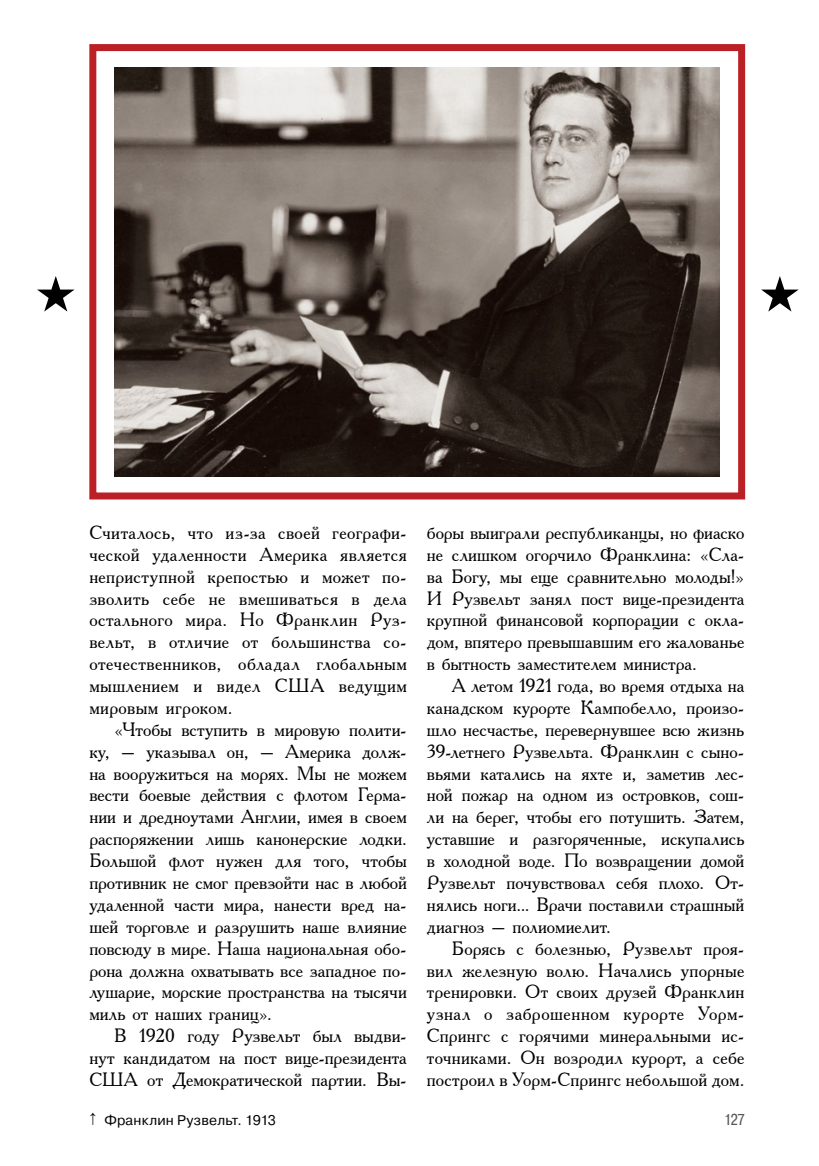
<style>
.page{position:relative;width:819px;height:1166px;background:#fff}
.page>*{position:absolute;margin:0;border:0;box-sizing:border-box;transform-origin:0 0}
.осн_набор{font:19.25px/21.9px "Academy";letter-spacing:.005em;color:#000;text-align:justify}
.t1{font:15.75px "Pragmatica Cond C";color:#58595b}
.подпись_к_иллюстраци{font:14px "Pragmatica C";letter-spacing:.01em;color:#000}
</style>
<div class="page">
<img style="left:115px;top:67px;width:604px;height:409px">
<svg style="left:37px;top:276px;width:38px;height:36px"></svg>
<svg style="left:761px;top:276px;width:37px;height:36px"></svg>
<div style="left:89px;top:44px;width:656px;height:455px;border:7px solid #ba2025"></div>
<p class="осн_набор" style="left:89px;top:521px;width:319px">Считалось, что из-за своей географи&shy;ческой удаленности Америка является неприступной крепостью и может по&shy;зволить себе не вмешиваться в дела остального мира. Но Франклин Руз&shy;вельт, в отличие от большинства со&shy;отечественников, обладал глобальным мышлением и видел США ведущим мировым игроком.</p>
<p class="осн_набор" style="left:89px;top:718px;width:319px;text-indent:25px">«Чтобы вступить в мировую полити&shy;ку, – указывал он, – Америка долж&shy;на вооружиться на морях. Мы не можем вести боевые действия с флотом Герма&shy;нии и дредноутами Англии, имея в своем распоряжении лишь канонерские лодки.<br>Большой флот нужен для того, чтобы противник не смог превзойти нас в любой удаленной части мира, нанести вред на&shy;шей торговле и разрушить наше влияние повсюду в мире. Наша национальная обо&shy;рона должна охватывать все западное по&shy;лушарие, морские пространства на тысячи миль от наших границ».</p>
<p class="осн_набор" style="left:89px;top:1024px;width:319px;text-indent:25px">В 1920 году Рузвельт был выдви&shy;нут кандидатом на пост вице-президента США от Демократической партии. Вы-</p>
<p class="осн_набор" style="left:427px;top:521px;width:319px">боры выиграли республиканцы, но фиаско не слишком огорчило Франклина: «Сла&shy;ва Богу, мы еще сравнительно молоды!» И Рузвельт занял пост вице-президента крупной финансовой корпорации с окла&shy;дом, впятеро превышавшим его жалованье в бытность заместителем министра.</p>
<p class="осн_набор" style="left:427px;top:674px;width:319px;text-indent:25px">А летом 1921 года, во время отдыха на канадском курорте Кампобелло, произо&shy;шло несчастье, перевернувшее всю жизнь 39-летнего Рузвельта. Франклин с сыно&shy;вьями катались на яхте и, заметив лес&shy;ной пожар на одном из островков, сош&shy;ли на берег, чтобы его потушить. Затем, уставшие и разгоряченные, искупались в холодной воде. По возвращении домой Рузвельт почувствовал себя плохо. От&shy;нялись ноги... Врачи поставили страшный диагноз – полиомиелит.</p>
<p class="осн_набор" style="left:427px;top:937px;width:319px;text-indent:25px">Борясь с болезнью, Рузвельт проя&shy;вил железную волю. Начались упорные тренировки. От своих друзей Франклин узнал о заброшенном курорте Уорм-Спрингс с горячими минеральными ис&shy;точниками. Он возродил курорт, а себе построил в Уорм-Спрингс небольшой дом.</p>
<p class="подпись_к_иллюстраци" style="left:89px;top:1112px;width:188px"><sup>↑</sup> Франклин Рузвельт. 1913</p>
<p class="t1" style="left:724px;top:1110px;width:22px">127</p>
</div>
